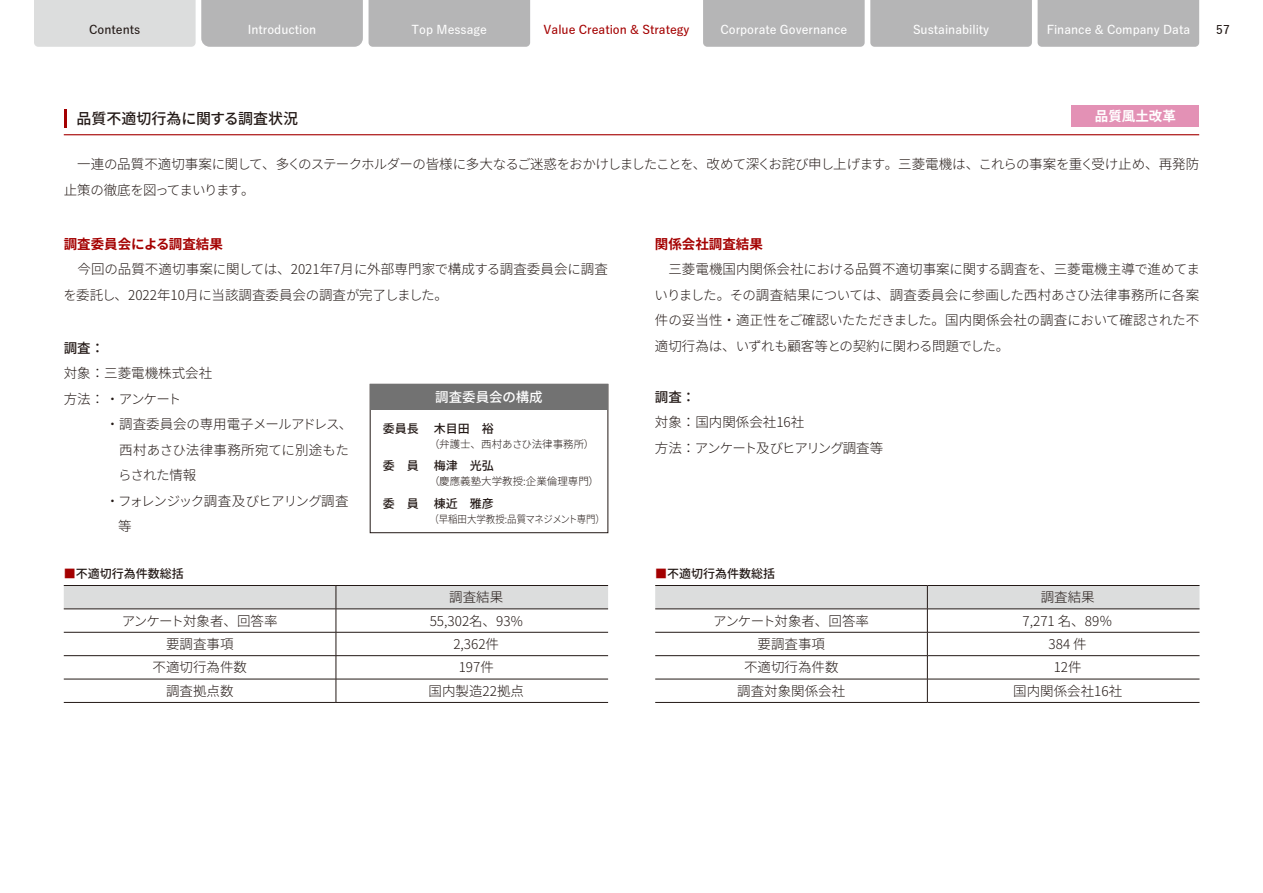
<style>
.page{position:relative;width:1263px;height:893px;background:#fff}
.page>*{position:absolute;margin:0;border:0;box-sizing:border-box;transform-origin:0 0}
.t1{font:500 15px "Noto Sans CJ Kjp";color:#231916}
.t2{font:300 13.5px/25.5px "Noto Sans CJ Kjp";color:#231916}
.t3{font:300 13.5px/25.5px "Noto Sans CJ Kjp";letter-spacing:-.035em;color:#231916}
.t4{font:300 13.5px "Noto Sans CJ Kjp";letter-spacing:-.055em;color:#231916}
.t5{font:700 13.5px "Noto Sans CJ Kjp";color:#a40001}
.t6{font:300 13.5px "Noto Sans CJ Kjp";letter-spacing:-.045em;color:#231916}
.t7{font:300 13.5px "Noto Sans CJ Kjp";letter-spacing:-.02em;color:#231916}
.t8{font:500 13.5px "Noto Sans CJ Kjp";color:#fff}
.t9{font:500 13.5px "Noto Sans CJ Kjp";color:#231916}
.t10{font:700 13.5px "Noto Sans CJ Kjp";color:#fff}
.t11{font:600 12px "Yu Go Pr 6 N";color:#fff}
.t12{font:500 12px "Noto Sans CJ Kjp";color:#231916}
.t13{font:600 12px "Yu Go Pr 6 N";color:#a40001}
.t14{font:600 12px "Yu Go Pr 6 N";color:#231916}
.t15{font:300 10.5px "Noto Sans CJ Kjp";color:#231916}
.t16{font:300 10.5px "Noto Sans CJ Kjp";color:#231916;scale:.9 1}
.s1{color:#a40001}
</style>
<div class="page">
<hr style="left:655px;top:702px;width:272px;height:1px;background:#231916">
<hr style="left:927px;top:702px;width:272px;height:1px;background:#231916">
<svg style="left:655px;top:585px;width:544px;height:117px"></svg>
<hr style="left:64px;top:702px;width:272px;height:1px;background:#231916">
<hr style="left:336px;top:702px;width:272px;height:1px;background:#231916">
<svg style="left:64px;top:585px;width:544px;height:117px"></svg>
<div style="left:370px;top:384px;width:238px;height:149px;border:1px solid #231916"></div>
<div style="left:370px;top:384px;width:238px;height:25px;background:#727272"></div>
<div style="left:1071px;top:105px;width:128px;height:21px;background:#e391b5"></div>
<hr style="left:64px;top:109px;width:3px;height:19px;background:#a40001">
<hr style="left:64px;top:134px;width:1135px;height:1px;background:#a40001">
<div style="left:703px;top:0;width:496px;height:47px;background:#b5b5b6"></div>
<svg style="left:34px;top:0;width:329px;height:47px;background:#c9caca"></svg>
<div style="left:369px;top:0;width:161px;height:47px;background:#b5b5b6"></div>
<p class="t14" style="left:89px;top:19px;width:52px">Contents</p>
<p class="t11" style="left:248px;top:19px;width:70px">Introduction</p>
<p class="t11" style="left:412px;top:19px;width:77px">Top Message</p>
<p class="t13" style="left:544px;top:19px;width:147px">Value Creation &amp; Strategy</p>
<p class="t11" style="left:720px;top:19px;width:128px">Corporate Governance</p>
<p class="t11" style="left:913px;top:19px;width:78px">Sustainability</p>
<p class="t11" style="left:1047px;top:19px;width:145px">Finance &amp; Company Data</p>
<p class="t14" style="left:1216px;top:19px;width:15px">57</p>
<p class="t1" style="left:77px;top:110px;width:223px">品質不適切行為に関する調査状況</p>
<p class="t10" style="left:1095px;top:108px;width:82px">品質風土改革</p>
<p class="t3" style="left:64px;top:152px;width:1137px;text-indent:14px">一連の品質不適切事案に関して、多くのステークホルダーの皆様に多大なるご迷惑をおかけしましたことを、改めて深くお詫び申し上げます。三菱電機は、これらの事案を重く受け止め、再発防止策の徹底を図ってまいります。</p>
<p class="t5" style="left:64px;top:236px;width:161px">調査委員会による調査結果</p>
<p class="t2" style="left:64px;top:257px;width:546px">　今回の品質不適切事案に関しては、2021年7月に外部専門家で構成する調査委員会に調査を委託し、2022年10月に当該調査委員会の調査が完了しました。</p>
<p class="t9" style="left:64px;top:340px;width:42px">調査：</p>
<p class="t2" style="left:64px;top:361px;width:150px">対象：三菱電機株式会社方法：・アンケート</p>
<p class="t7" style="left:106px;top:417px;width:248px">・調査委員会の専用電子メールアドレス、</p>
<p class="t2" style="left:119px;top:437px;width:231px">西村あさひ法律事務所宛てに別途もた</p>
<p class="t2" style="left:118px;top:463px;width:80px">らされた情報</p>
<p class="t6" style="left:106px;top:493px;width:258px">・フォレンジック調査及びヒアリング調査　</p>
<p class="t2" style="left:118px;top:514px;width:15px">等</p>
<p class="t12" style="left:64px;top:567px;width:121px"><span class="s1">■</span>不適切行為件数総括</p>
<p class="t8" style="left:435px;top:389px;width:109px">調査委員会の構成</p>
<p class="t12" style="left:383px;top:422px;width:37px">委員長</p>
<p class="t12" style="left:434px;top:422px;width:61px">木目田　裕</p>
<p class="t15" style="left:429px;top:438px;width:167px">（弁護士、西村あさひ法律事務所）</p>
<p class="t12" style="left:383px;top:459px;width:37px">委　員</p>
<p class="t12" style="left:434px;top:459px;width:61px">梅津　光弘</p>
<p class="t15" style="left:429px;top:475px;width:171px">（慶應義塾大学教授:企業倫理専門）</p>
<p class="t12" style="left:383px;top:497px;width:37px">委　員</p>
<p class="t12" style="left:434px;top:497px;width:61px">棟近　雅彦</p>
<p class="t16" style="left:430px;top:513px;width:196px">（早稲田大学教授:品質マネジメント専門）</p>
<p class="t2" style="left:449px;top:585px;width:55px">調査結果</p>
<p class="t4" style="left:122px;top:613px;width:157px">アンケート対象者、回答率</p>
<p class="t2" style="left:430px;top:608px;width:95px">55,302名、93%</p>
<p class="t2" style="left:166px;top:632px;width:69px">要調査事項</p>
<p class="t2" style="left:453px;top:632px;width:47px">2,362件</p>
<p class="t2" style="left:153px;top:655px;width:96px">不適切行為件数</p>
<p class="t2" style="left:459px;top:655px;width:37px">197件</p>
<p class="t2" style="left:166px;top:678px;width:69px">調査拠点数</p>
<p class="t2" style="left:428px;top:678px;width:97px">国内製造22拠点</p>
<p class="t5" style="left:655px;top:236px;width:109px">関係会社調査結果</p>
<p class="t2" style="left:655px;top:257px;width:547px;text-align:justify">　三菱電機国内関係会社における品質不適切事案に関する調査を、三菱電機主導で進めてまいりました。その調査結果については、調査委員会に参画した西村あさひ法律事務所に各案件の妥当性・適正性をご確認いたただきました。国内関係会社の調査において確認された不適切行為は、いずれも顧客等との契約に関わる問題でした。</p>
<p class="t9" style="left:655px;top:389px;width:42px">調査：</p>
<p class="t2" style="left:655px;top:410px;width:230px">対象：国内関係会社16社<br>方法：アンケート及びヒアリング調査等</p>
<p class="t12" style="left:655px;top:567px;width:121px"><span class="s1">■</span>不適切行為件数総括</p>
<p class="t2" style="left:1041px;top:585px;width:55px">調査結果</p>
<p class="t4" style="left:713px;top:613px;width:157px">アンケート対象者、回答率</p>
<p class="t2" style="left:1022px;top:608px;width:92px">7,271 名、89％</p>
<p class="t2" style="left:757px;top:632px;width:69px">要調査事項</p>
<p class="t2" style="left:1049px;top:632px;width:40px">384 件</p>
<p class="t2" style="left:744px;top:655px;width:96px">不適切行為件数</p>
<p class="t2" style="left:1054px;top:655px;width:29px">12件</p>
<p class="t2" style="left:737px;top:678px;width:109px">調査対象関係会社</p>
<p class="t2" style="left:1013px;top:678px;width:110px">国内関係会社16社</p>
</div>
